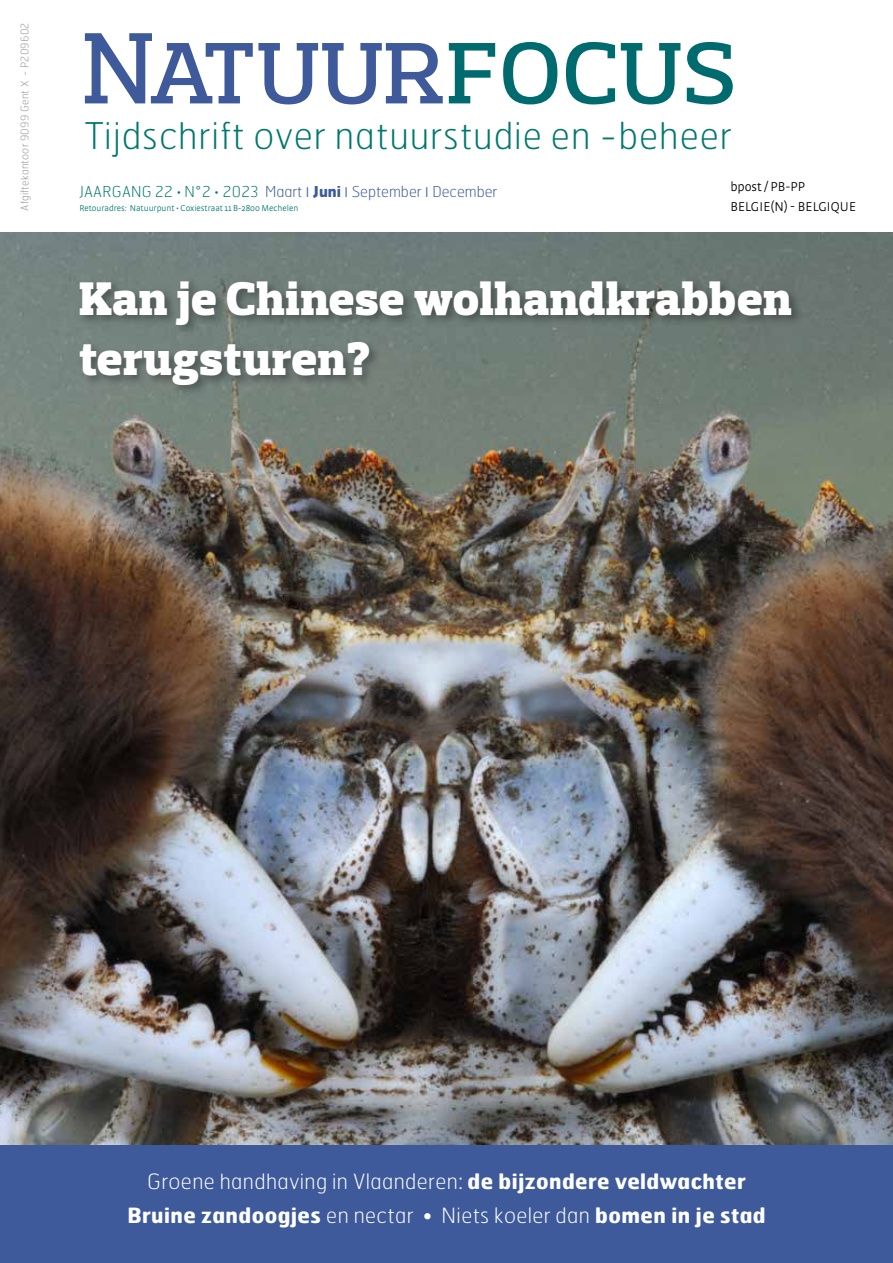
<style>
.page{position:relative;width:893px;height:1263px;background:#fff}
.page>*{position:absolute;margin:0;border:0;box-sizing:border-box;transform-origin:0 0}
.t1{font:500 103.2px "Prelo Slab";color:#3e5a9a}
.t2{font:900 48px/60px "Prelo Slab";letter-spacing:.02em;color:#fff}
.t3{font:100 36.75px "Hermes FB";letter-spacing:.025em;color:#00786d}
.t4{font:100 21px/34px "Hermes FB";letter-spacing:.02em;color:#fff;text-align:center}
.t5{font:100 15px "Hermes FB";color:#3e5a9a}
.t6{font:300 13.5px/19px "Strada OT";letter-spacing:.01em;color:#000}
.t7{font:100 10.5px "Hermes FB";letter-spacing:.02em;color:#919396}
.t8{font:300 9px "Strada OT";color:#00786d}
.s1{color:#006b6e}
.s2{color:#00786d}
.s3{font-family:"Strada OT";font-weight:300;color:#00786d}
.s4{font-family:"Strada OT";font-weight:300}
.s5{font-weight:700}
</style>
<div class="page">
<div style="left:0;top:1125px;width:893px;height:138px;background:#3e5a9a"></div>
<img style="left:0;top:232px;width:893px;height:912px">
<div style="left:76px;top:277px;width:727px;height:120px;background:#000;opacity:.35"></div>
<p class="t7" style="left:18px;top:210px;width:189px;rotate:-90deg">Afgiftekantoor 9099 Gent X - P209602</p>
<h1 class="t1" style="left:83px;top:5px;width:656px">Natuur <span class="s1">focus</span></h1>
<h3 class="t3" style="left:85px;top:113px;width:648px">Tijdschrift over natuurstudie en -beheer</h3>
<p class="t5" style="left:79px;top:182px;width:420px"><span class="s2">JAARGANG 22</span> <span class="s3">•</span> <span class="s2">N°2</span> <span class="s3">•</span> <span class="s2">2023</span> Maart <span class="s4">I</span> <span class="s5">Juni</span> <span class="s4">I</span> September <span class="s4">I</span> December</p>
<p class="t8" style="left:79px;top:202px;width:220px">Retouradres: Natuurpunt • Coxiestraat 11 B-2800 Mechelen</p>
<p class="t6" style="left:730px;top:178px;width:127px">bpost / PB-PP<br>BELGIE(N) - BELGIQUE</p>
<h2 class="t2" style="left:79px;top:268px;width:714px">Kan je Chinese wolhandkrabben terugsturen?</h2>
<p class="t4" style="left:127px;top:1164px;width:640px">Groene handhaving in Vlaanderen: <span class="s5">de bijzondere veldwachter<br>Bruine zandoogjes</span> en nectar • Niets koeler dan <span class="s5">bomen in je stad</span></p>
</div>
